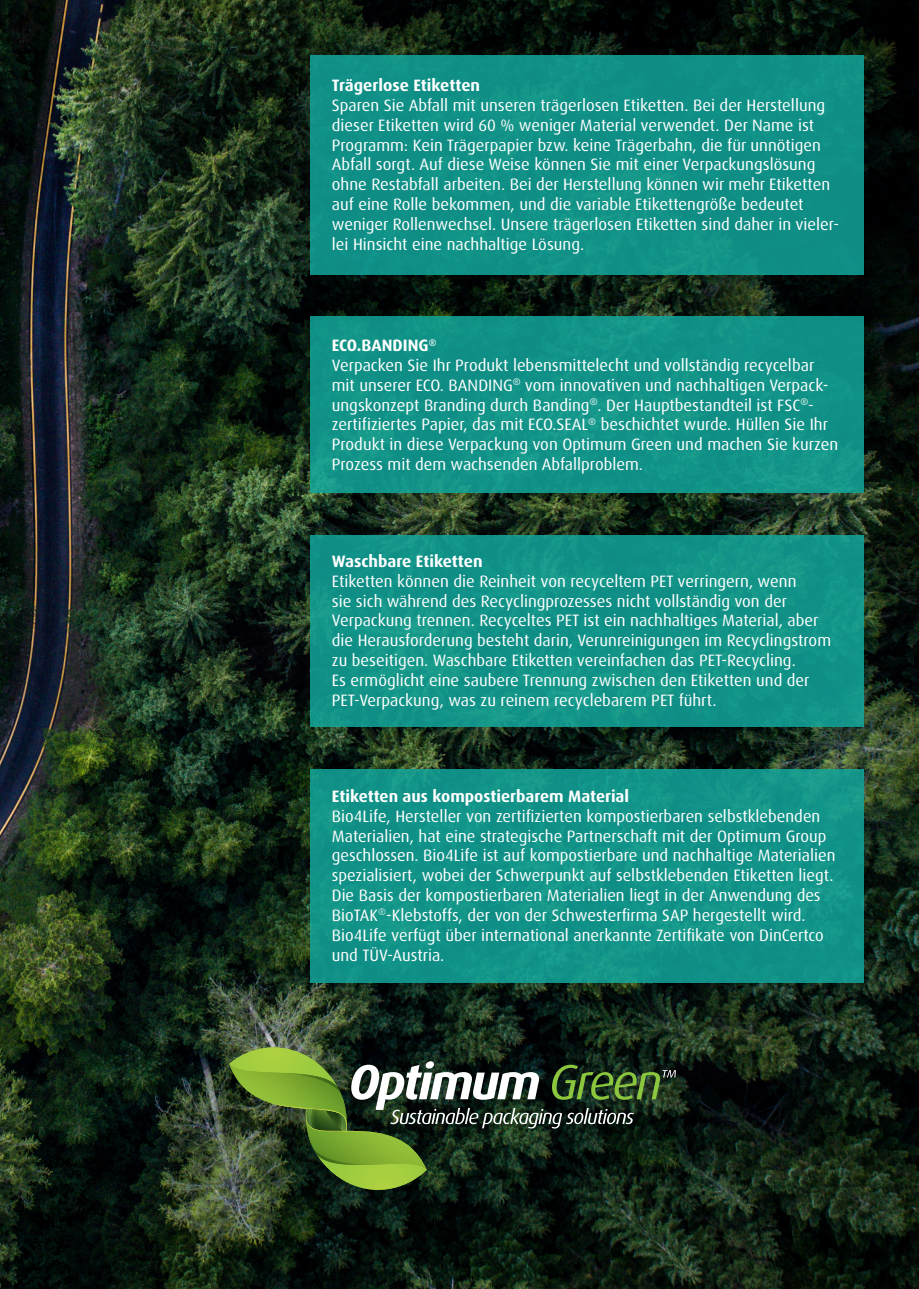
<style>
.page{position:relative;width:919px;height:1289px;background:#fff}
.page>*{position:absolute;margin:0;border:0;box-sizing:border-box;transform-origin:0 0}
.t1{font:16.5px/19.8px "Dax Pro";color:#fff}
.t2{font:16.5px/19.8px "Dax";color:#fff}
.t3{font:700 16.5px "Dax Pro";color:#fff}
.t4{font:700 16.5px "Dax";color:#fff}
.s1{font-weight:700}
</style>
<div class="page">
<img style="left:0;top:0;width:918px;height:1288px">
<img style="left:229px;top:1047px;width:446px;height:149px">
<div style="left:310px;top:55px;width:553px;height:219px;background:#0f8f86"></div>
<div style="left:310px;top:317px;width:553px;height:176px;background:#109287"></div>
<div style="left:310px;top:535px;width:553px;height:191px;background:#119288"></div>
<div style="left:310px;top:769px;width:553px;height:214px;background:#119388"></div>
<p class="t3" style="left:332px;top:75px;width:150px">Trägerlose Etiketten</p>
<p class="t1" style="left:332px;top:95px;width:508px">Sparen Sie Abfall mit unseren trägerlosen Etiketten. Bei der Herstellung dieser Etiketten wird 60 % weniger Material verwendet. Der Name ist Programm: Kein Trägerpapier bzw. keine Trägerbahn, die für unnötigen Abfall sorgt. Auf diese Weise können Sie mit einer Verpackungslösung ohne Restabfall arbeiten. Bei der Herstellung können wir mehr Etiketten auf eine Rolle bekommen, und die variable Etikettengröße bedeutet weniger Rollenwechsel. Unsere trägerlosen Etiketten sind daher in vieler&shy;lei Hinsicht eine nachhaltige Lösung.</p>
<p class="t1" style="left:332px;top:335px;width:508px"><span class="s1">ECO.BANDING</span><sup>®<br></sup>Verpacken Sie Ihr Produkt lebensmittelecht und vollständig recycelbar mit unserer ECO. BANDING<sup>®</sup> vom innovativen und nachhaltigen Verpack&shy;ungskonzept Branding durch Banding<sup>®</sup>. Der Hauptbestandteil ist FSC<sup>®</sup>- zertifiziertes Papier, das mit ECO.SEAL<sup>®</sup> beschichtet wurde. Hüllen Sie Ihr Produkt in diese Verpackung von Optimum Green und machen Sie kurzen Prozess mit dem wachsenden Abfallproblem.</p>
<p class="t3" style="left:332px;top:550px;width:152px">Waschbare Etiketten</p>
<p class="t1" style="left:332px;top:571px;width:500px">Etiketten können die Reinheit von recyceltem PET verringern, wenn<br>sie sich während des Recyclingprozesses nicht vollständig von der Verpackung trennen. Recyceltes PET ist ein nachhaltiges Material, aber die Herausforderung besteht darin, Verunreinigungen im Recyclingstrom zu beseitigen. Waschbare Etiketten vereinfachen das PET-Recycling.<br>Es ermöglicht eine saubere Trennung zwischen den Etiketten und der PET-Verpackung, was zu reinem recyclebarem PET führt.</p>
<p class="t4" style="left:332px;top:787px;width:299px">Etiketten aus kompostierbarem Material</p>
<p class="t2" style="left:332px;top:806px;width:505px">Bio4Life, Hersteller von zertifizierten kompostierbaren selbstklebenden Materialien, hat eine strategische Partnerschaft mit der Optimum Group geschlossen. Bio4Life ist auf kompostierbare und nachhaltige Materialien spezialisiert, wobei der Schwerpunkt auf selbstklebenden Etiketten liegt.<br>Die Basis der kompostierbaren Materialien liegt in der Anwendung des BioTAK<sup>®</sup>-Klebstoffs, der von der Schwesterfirma SAP hergestellt wird.<br>Bio4Life verfügt über international anerkannte Zertifikate von DinCertco und TÜV-Austria.</p>
</div>
